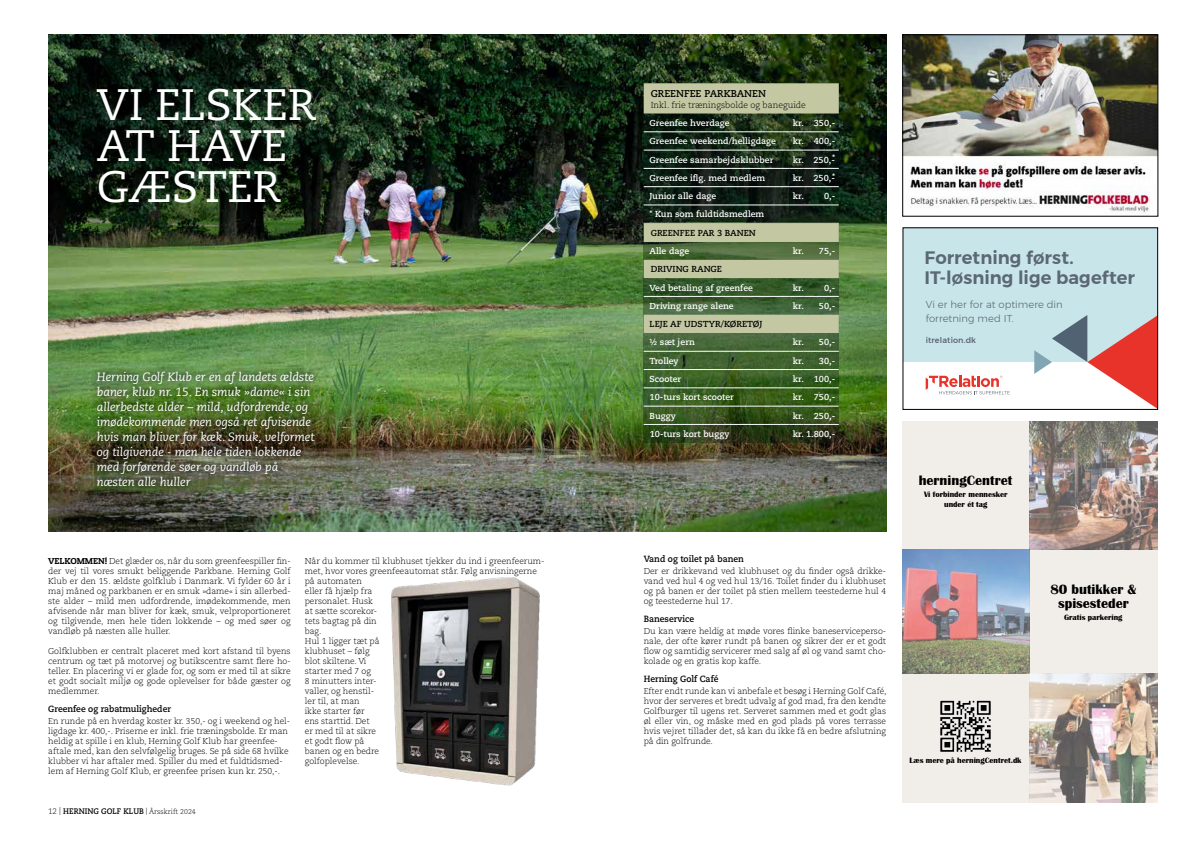
<style>
.page{position:relative;width:1191px;height:842px;background:#fff}
.page>*{position:absolute;margin:0;border:0;box-sizing:border-box;transform-origin:0 0}
.t1{font:44px/41px "Caecilia LT Std";color:#fff}
.t2{font:600 18px/20px "Montserrat";color:#5c6874}
.t3{font:700 14px/14px "Britannic";color:#000;text-align:center}
.t4{font:italic 12px/15px "Caecilia LT Std";letter-spacing:-.005em;color:#fff}
.t5{font:300 10px/14px "Montserrat";letter-spacing:.005em;color:#5c6874}
.t6{font:700 9.9px "Caecilia LT Std";color:#000}
.t7{font:700 9px "Caecilia LT Std";color:#000;scale:.95 1}
.t8{font:700 8.7px "Caecilia LT Std";color:#fff}
.t9{font:700 8.7px "Caecilia LT Std";color:#000}
.t10{font:300 8.7px "Caecilia LT Std";color:#000}
.t11{font:300 8.5px/10px "Caecilia LT Std";letter-spacing:-.005em;color:#000;text-align:justify}
.t12{font:700 8px/9.6px "Britannic";color:#000;text-align:center}
.t13{font:700 8px "Caecilia LT Std";color:#000;scale:.95 1}
.t14{font:500 8px "Montserrat";letter-spacing:.02em;color:#5c6874}
.s1{font-weight:800}
.s2{font-weight:300}
.s3{font-weight:300;font-size:7px}
</style>
<div class="page">
<img style="left:48px;top:35px;width:838px;height:497px">
<img style="left:391px;top:577px;width:149px;height:209px">
<div style="left:90px;top:364px;width:231px;height:129px;background:#000;opacity:.75"></div>
<svg style="left:643px;top:333px;width:195px;height:110px;background:#3b5927"></svg>
<svg style="left:643px;top:83px;width:196px;height:250px;background:#5b6b4e"></svg>
<hr style="left:643px;top:223px;width:146px;height:1px;background:#c3c8a3">
<svg style="left:789px;top:223px;width:14px;height:1px"></svg>
<hr style="left:803px;top:223px;width:36px;height:1px;background:#c3c8a3">
<hr style="left:643px;top:241px;width:146px;height:1px;background:#c3c8a3">
<svg style="left:789px;top:241px;width:14px;height:1px"></svg>
<hr style="left:803px;top:241px;width:36px;height:1px;background:#c3c8a3">
<hr style="left:643px;top:205px;width:146px;height:1px;background:#fff">
<svg style="left:789px;top:205px;width:14px;height:1px"></svg>
<hr style="left:803px;top:205px;width:36px;height:1px;background:#fff">
<hr style="left:643px;top:186px;width:146px;height:1px;background:#fff">
<svg style="left:789px;top:186px;width:14px;height:1px"></svg>
<hr style="left:803px;top:186px;width:36px;height:1px;background:#fff">
<hr style="left:643px;top:168px;width:146px;height:1px;background:#fff">
<svg style="left:789px;top:168px;width:14px;height:1px"></svg>
<hr style="left:803px;top:168px;width:36px;height:1px;background:#fff">
<hr style="left:643px;top:132px;width:146px;height:1px;background:#fff">
<svg style="left:789px;top:132px;width:14px;height:1px"></svg>
<hr style="left:803px;top:132px;width:36px;height:1px;background:#fff">
<hr style="left:643px;top:150px;width:146px;height:1px;background:#fff">
<svg style="left:789px;top:150px;width:14px;height:1px"></svg>
<hr style="left:803px;top:150px;width:36px;height:1px;background:#fff">
<hr style="left:643px;top:351px;width:146px;height:1px;background:#fff">
<svg style="left:789px;top:351px;width:14px;height:1px"></svg>
<hr style="left:803px;top:351px;width:36px;height:1px;background:#fff">
<hr style="left:643px;top:369px;width:146px;height:1px;background:#fff">
<svg style="left:789px;top:369px;width:14px;height:1px"></svg>
<hr style="left:803px;top:369px;width:36px;height:1px;background:#fff">
<hr style="left:643px;top:388px;width:146px;height:1px;background:#fff">
<svg style="left:789px;top:388px;width:14px;height:1px"></svg>
<hr style="left:803px;top:388px;width:36px;height:1px;background:#fff">
<hr style="left:643px;top:406px;width:146px;height:1px;background:#fff">
<svg style="left:789px;top:406px;width:14px;height:1px"></svg>
<hr style="left:803px;top:406px;width:36px;height:1px;background:#fff">
<hr style="left:643px;top:424px;width:146px;height:1px;background:#fff">
<svg style="left:789px;top:424px;width:14px;height:1px"></svg>
<hr style="left:803px;top:424px;width:36px;height:1px;background:#fff">
<hr style="left:643px;top:296px;width:146px;height:1px;background:#fff">
<svg style="left:789px;top:296px;width:14px;height:1px"></svg>
<hr style="left:803px;top:296px;width:36px;height:1px;background:#fff">
<div style="left:902px;top:421px;width:127px;height:128px;background:#f1ede8"></div>
<div style="left:1029px;top:549px;width:128px;height:124px;background:#f1ede8"></div>
<div style="left:902px;top:673px;width:127px;height:130px;background:#f1ede8"></div>
<img style="left:1029px;top:421px;width:128px;height:128px">
<img style="left:902px;top:549px;width:127px;height:124px">
<img style="left:1029px;top:673px;width:128px;height:130px">
<img style="left:940px;top:700px;width:51px;height:52px">
<img style="left:904px;top:37px;width:252px;height:177px">
<div style="left:902px;top:35px;width:256px;height:181px;border:1px solid #000"></div>
<div style="left:903px;top:228px;width:254px;height:134px;background:#c8e6ea"></div>
<svg style="left:1034px;top:315px;width:121px;height:92px"></svg>
<svg style="left:925px;top:375px;width:84px;height:19px"></svg>
<h1 class="t1" style="left:97px;top:85px;width:221px">VI ELSKER<br>AT HAVE<br>GÆSTER</h1>
<p class="t4" style="left:97px;top:369px;width:219px">Herning Golf Klub er en af landets ældste baner, klub nr. 15. En smuk »dame« i sin allerbedste alder – mild, udfordrende, og imødekommende men også ret afvisende hvis man bliver for kæk. Smuk, velformet og tilgivende - men hele tiden lokkende med forførende søer og vandløb på næsten alle huller</p>
<p class="t6" style="left:650px;top:87px;width:117px">GREENFEE PARKBANEN</p>
<p class="t10" style="left:650px;top:100px;width:157px">Inkl. frie træningsbolde og baneguide</p>
<p class="t8" style="left:649px;top:118px;width:82px">Greenfee hverdage</p>
<p class="t8" style="left:793px;top:118px;width:44px">kr. 350,-</p>
<p class="t8" style="left:649px;top:136px;width:128px">Greenfee weekend/helligdage</p>
<p class="t8" style="left:793px;top:136px;width:44px">kr. 400,-</p>
<p class="t8" style="left:649px;top:154px;width:125px">Greenfee samarbejdsklubber</p>
<p class="t8" style="left:793px;top:154px;width:44px">kr. 250,-*</p>
<p class="t8" style="left:649px;top:173px;width:117px">Greenfee iflg. med medlem</p>
<p class="t8" style="left:793px;top:173px;width:44px">kr. 250,-*</p>
<p class="t8" style="left:649px;top:191px;width:68px">Junior alle dage</p>
<p class="t8" style="left:793px;top:191px;width:44px">kr. 0,-</p>
<p class="t8" style="left:649px;top:209px;width:116px">* Kun som fuldtidsmedlem</p>
<p class="t9" style="left:650px;top:228px;width:106px">GREENFEE PAR 3 BANEN</p>
<p class="t8" style="left:649px;top:246px;width:41px">Alle dage</p>
<p class="t8" style="left:793px;top:246px;width:44px">kr. 75,-</p>
<p class="t9" style="left:650px;top:264px;width:73px">DRIVING RANGE</p>
<p class="t8" style="left:649px;top:282px;width:105px">Ved betaling af greenfee</p>
<p class="t8" style="left:793px;top:282px;width:44px">kr. 0,-</p>
<p class="t8" style="left:649px;top:301px;width:86px">Driving range alene</p>
<p class="t8" style="left:793px;top:301px;width:44px">kr. 50,-</p>
<p class="t9" style="left:649px;top:319px;width:114px">LEJE AF UDSTYR/KØRETØJ</p>
<p class="t8" style="left:649px;top:337px;width:47px">1/2 sæt jern</p>
<p class="t8" style="left:793px;top:337px;width:44px">kr. 50,-</p>
<p class="t8" style="left:649px;top:356px;width:31px">Trolley</p>
<p class="t8" style="left:793px;top:356px;width:44px">kr. 30,-</p>
<p class="t8" style="left:649px;top:374px;width:33px">Scooter</p>
<p class="t8" style="left:793px;top:374px;width:44px">kr. 100,-</p>
<p class="t8" style="left:649px;top:392px;width:86px">10-turs kort scooter</p>
<p class="t8" style="left:793px;top:392px;width:44px">kr. 750,-</p>
<p class="t8" style="left:649px;top:410px;width:28px">Buggy</p>
<p class="t8" style="left:793px;top:410px;width:44px">kr. 250,-</p>
<p class="t8" style="left:650px;top:429px;width:81px">10-turs kort buggy</p>
<p class="t8" style="left:793px;top:429px;width:44px">kr. 1.800,-</p>
<p class="t11" style="left:48px;top:556px;width:244px"><span class="s1">VELKOMMEN!</span> Det glæder os, når du som greenfeespiller fin&shy;der vej til vores smukt beliggende Parkbane. Herning Golf Klub er den 15. ældste golfklub i Danmark. Vi fylder 60 år i maj måned og parkbanen er en smuk »dame« i sin allerbed&shy;ste alder – mild men udfordrende, imødekommende, men afvisende når man bliver for kæk, smuk, velproportioneret og tilgivende, men hele tiden lokkende – og med søer og vandløb på næsten alle huller.</p>
<p class="t11" style="left:48px;top:646px;width:244px">Golfklubben er centralt placeret med kort afstand til byens centrum og tæt på motorvej og butikscentre samt flere ho&shy;teller. En placering vi er glade for, og som er med til at sikre et godt socialt miljø og gode oplevelser for både gæster og medlemmer.</p>
<p class="t7" style="left:48px;top:703px;width:131px">Greenfee og rabatmuligheder</p>
<p class="t11" style="left:48px;top:716px;width:243px;text-align:left">En runde på en hverdag koster kr. 350,- og i weekend og hel&shy;ligdage kr. 400,-. Priserne er inkl. frie træningsbolde. Er man heldig at spille i en klub, Herning Golf Klub har greenfee&shy;aftale med, kan den selvfølgelig bruges. Se på side 68 hvilke klubber vi har aftaler med. Spiller du med et fuldtidsmed&shy;lem af Herning Golf Klub, er greenfee prisen kun kr. 250,-.</p>
<p class="t13" style="left:48px;top:806px;width:157px"><span class="s2">12 |</span> HERNING GOLF KLUB <span class="s3">| Årsskrift 2024</span></p>
<p class="t11" style="left:305px;top:556px;width:241px;text-align:left">Når du kommer til klubhuset tjekker du ind i greenfeerum&shy;met, hvor vores greenfeeautomat står. Følg anvisningerne på automaten<br>eller få hjælp fra<br>personalet. Husk<br>at sætte scorekor-<br>tets bagtag på din<br>bag.<br>Hul 1 ligger tæt på<br>klubhuset – følg<br>blot skiltene. Vi<br>starter med 7 og<br>8 minutters inter-<br>valler, og henstil-<br>ler til, at man<br>ikke starter før<br>ens starttid. Det<br>er med til at sikre<br>et godt flow på<br>banen og en bedre<br>golfoplevelse.</p>
<p class="t7" style="left:643px;top:553px;width:107px">Vand og toilet på banen</p>
<p class="t11" style="left:643px;top:566px;width:244px">Der er drikkevand ved klubhuset og du finder også drikke&shy;vand ved hul 4 og ved hul 13/16. Toilet finder du i klubhuset og på banen er der toilet på stien mellem teestederne hul 4 og teestederne hul 17.</p>
<p class="t7" style="left:643px;top:613px;width:55px">Baneservice</p>
<p class="t11" style="left:643px;top:626px;width:244px">Du kan være heldig at møde vores flinke baneserviceperso&shy;nale, der ofte kører rundt på banen og sikrer der er et godt flow og samtidig servicerer med salg af øl og vand samt cho&shy;kolade og en gratis kop kaffe.</p>
<p class="t7" style="left:643px;top:673px;width:80px">Herning Golf Café</p>
<p class="t11" style="left:643px;top:686px;width:244px">Efter endt runde kan vi anbefale et besøg i Herning Golf Café, hvor der serveres et bredt udvalg af god mad, fra den kendte Golfburger til ugens ret. Serveret sammen med et godt glas øl eller vin, og måske med en god plads på vores terrasse hvis vejret tillader det, så kan du ikke få en bedre afslutning på din golfrunde.</p>
<h2 class="t2" style="left:924px;top:248px;width:212px">Forretning først.<br>IT-løsning lige bagefter</h2>
<p class="t5" style="left:925px;top:297px;width:139px">Vi er her for at optimere din forretning med IT.</p>
<p class="t14" style="left:925px;top:334px;width:52px">itrelation.dk</p>
<h3 class="t3" style="left:918px;top:474px;width:95px">herningCentret</h3>
<p class="t12" style="left:924px;top:490px;width:85px">Vi forbinder mennesker under ét tag</p>
<h3 class="t3" style="left:1050px;top:583px;width:88px">80 butikker &amp; spisesteder</h3>
<p class="t12" style="left:1064px;top:613px;width:60px">Gratis parkering</p>
<p class="t12" style="left:909px;top:755px;width:114px">Læs mere på herningCentret.dk</p>
</div>
